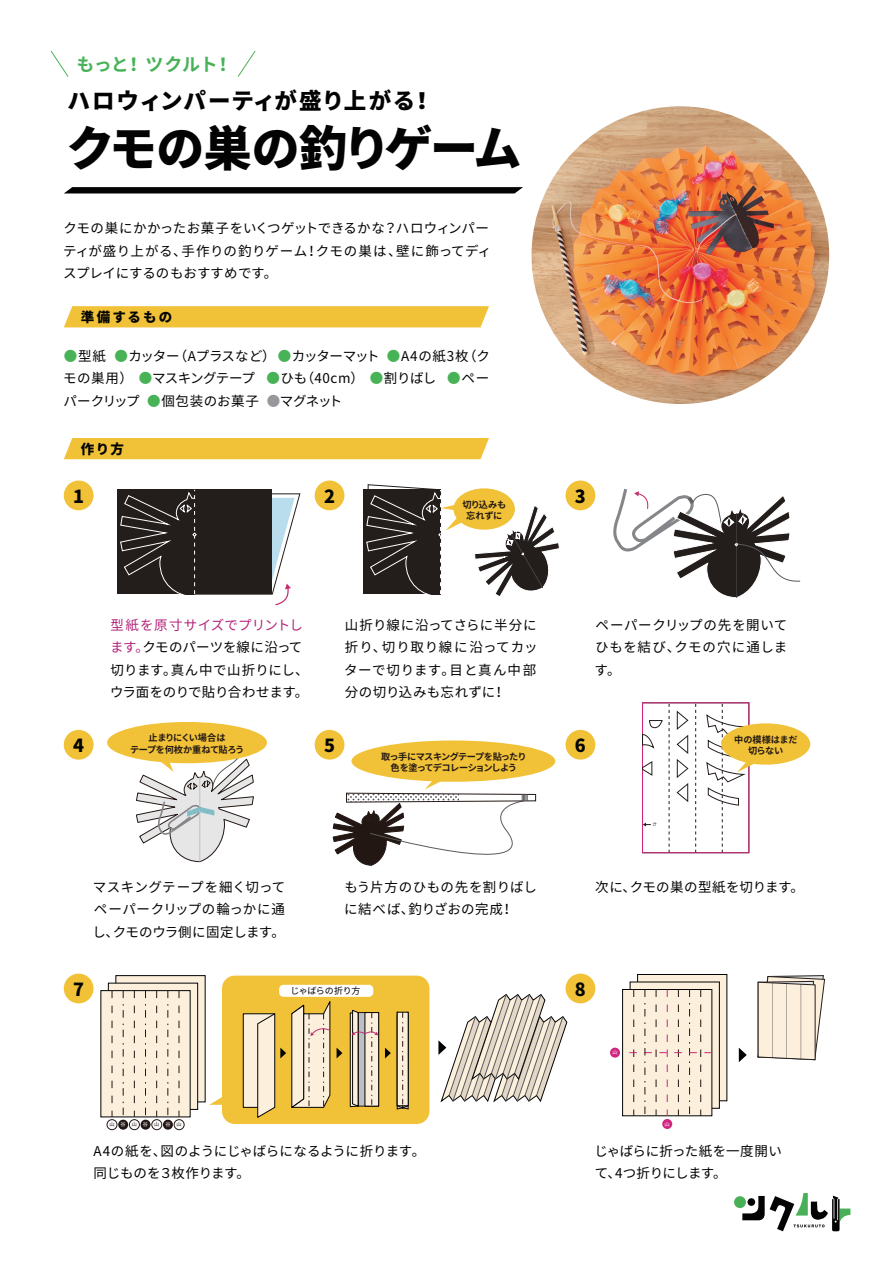
<style>
.page{position:relative;width:893px;height:1263px;background:#fff}
.page>*{position:absolute;margin:0;border:0;box-sizing:border-box;transform-origin:0 0}
.t1{font:900 48px "Noto Sans CJ Kjp";letter-spacing:-.05em;color:#030303}
.t2{font:900 22.5px "Noto Sans CJ Kjp";letter-spacing:.045em;color:#030303}
.t3{font:700 18px "Noto Sans CJ Kjp";letter-spacing:-.02em;color:#48b257}
.t4{font:900 18px "Noto Sans CJ Kjp";color:#030303}
.t5{font:13.5px/22.5px "Noto Sans CJ Kjp";letter-spacing:.015em;color:#030303;text-align:justify}
.t6{font:13.5px/22.5px "Noto Sans CJ Kjp";letter-spacing:-.015em;color:#030303}
.t7{font:900 13.5px "Noto Sans CJ Kjp";letter-spacing:.145em;color:#030303}
.t8{font:700 9.15px/11.6px "Noto Sans CJ Kjp";letter-spacing:-.085em;color:#221713;text-align:center}
.t9{font:700 9.15px/11.6px "Noto Sans CJ Kjp";letter-spacing:-.055em;color:#221713;text-align:center}
.t10{font:700 9.15px/11.6px "Noto Sans CJ Kjp";letter-spacing:-.025em;color:#221713;text-align:center}
.t11{font:700 9.15px/11.6px "Noto Sans CJ Kjp";letter-spacing:-.03em;color:#221713;text-align:center}
.t12{font:9px "Noto Sans CJ Kjp";letter-spacing:-.03em;color:#030303}
.t13{font:5.1px "Noto Sans CJ Kjp";letter-spacing:1.17em;color:#221713}
.t14{font:5.1px "Noto Sans CJ Kjp";color:#fff}
.t15{font:4.35px "Koz Go Pr 6 N";color:#231d1c}
.s1{color:#48b257}
.s2{color:#96989c}
.s3{color:#b4247b}
.s4{color:#fff}
</style>
<div class="page">
<img style="left:531px;top:106px;width:298px;height:298px;border-radius:149px">
<div style="left:64px;top:973px;width:30px;height:30px;background:#f1c237;border-radius:50%"></div>
<svg style="left:613px;top:489px;width:188px;height:109px"></svg>
<div style="left:222px;top:976px;width:207px;height:148px;background:#f1c237;border-radius:13px"></div>
<div style="left:115px;top:975px;width:91px;height:127px;background:linear-gradient(to right,#fcf0dd,#fcf0dd);border:1px solid #030303"></div>
<div style="left:108px;top:983px;width:90px;height:127px;background:#fcf0dd;border:1px solid #030303"></div>
<div style="left:64px;top:306px;width:425px;height:21px;background:#f1c237"></div>
<svg style="left:50px;top:50px;width:19px;height:27px"></svg>
<svg style="left:237px;top:50px;width:19px;height:27px"></svg>
<svg style="left:64px;top:187px;width:459px;height:6px;background:#0b0b0b"></svg>
<div style="left:64px;top:438px;width:425px;height:21px;background:#f1c237"></div>
<div style="left:64px;top:480px;width:30px;height:30px;background:#f1c237;border-radius:50%"></div>
<div style="left:64px;top:730px;width:30px;height:30px;background:#f1c237;border-radius:50%"></div>
<div style="left:566px;top:973px;width:29px;height:30px;background:#f1c237;border-radius:50%"></div>
<div style="left:315px;top:730px;width:29px;height:30px;background:#f1c237;border-radius:50%"></div>
<div style="left:566px;top:730px;width:29px;height:30px;background:#f1c237;border-radius:50%"></div>
<div style="left:566px;top:480px;width:29px;height:30px;background:#f1c237;border-radius:50%"></div>
<div style="left:315px;top:480px;width:29px;height:30px;background:#f1c237;border-radius:50%"></div>
<div style="left:117px;top:489px;width:78px;height:105px;background:#231d1c"></div>
<svg style="left:120px;top:490px;width:181px;height:116px"></svg>
<div style="left:363px;top:490px;width:77px;height:104px;background:#231d1c"></div>
<svg style="left:757px;top:975px;width:68px;height:85px;background:#e6dccd"></svg>
<svg style="left:474px;top:506px;width:86px;height:90px"></svg>
<hr style="left:736px;top:513px;width:1px;height:30px;background:#3d3a3a">
<hr style="left:736px;top:547px;width:1px;height:51px;background:#3d3a3a">
<svg style="left:366px;top:484px;width:95px;height:110px"></svg>
<div style="left:100px;top:990px;width:91px;height:127px;background:#fcf0dd"></div>
<svg style="left:145px;top:991px;width:1px;height:126px"></svg>
<div style="left:243px;top:1013px;width:32px;height:94px;background:#fcf0dd;border:1px solid #030303"></div>
<svg style="left:167px;top:991px;width:1px;height:126px"></svg>
<svg style="left:179px;top:991px;width:1px;height:126px"></svg>
<svg style="left:156px;top:991px;width:1px;height:126px"></svg>
<svg style="left:112px;top:991px;width:1px;height:126px"></svg>
<svg style="left:123px;top:991px;width:1px;height:126px"></svg>
<svg style="left:134px;top:991px;width:1px;height:126px"></svg>
<div style="left:107px;top:1119px;width:10px;height:11px;border:1px solid #221713;border-radius:50%"></div>
<div style="left:118px;top:1120px;width:10px;height:10px;background:#221713;border-radius:50%"></div>
<div style="left:129px;top:1119px;width:11px;height:11px;border:1px solid #221713;border-radius:50%"></div>
<div style="left:141px;top:1120px;width:10px;height:10px;background:#221713;border-radius:50%"></div>
<div style="left:152px;top:1119px;width:10px;height:11px;border:1px solid #221713;border-radius:50%"></div>
<div style="left:163px;top:1120px;width:10px;height:10px;background:#221713;border-radius:50%"></div>
<div style="left:174px;top:1119px;width:10px;height:11px;border:1px solid #221713;border-radius:50%"></div>
<div style="left:637px;top:974px;width:90px;height:127px;background:#fcf0dd;border:1px solid #030303"></div>
<div style="left:630px;top:981px;width:90px;height:128px;background:#fcf0dd;border:1px solid #030303"></div>
<svg style="left:623px;top:989px;width:89px;height:127px"></svg>
<div style="left:610px;top:1048px;width:10px;height:10px;background:#d1257f;border-radius:50%"></div>
<div style="left:662px;top:1119px;width:10px;height:10px;background:#d1257f;border-radius:50%"></div>
<div style="left:453px;top:488px;width:62px;height:42px;background:#f1c237;border-radius:50%"></div>
<svg style="left:333px;top:774px;width:204px;height:92px"></svg>
<div style="left:351px;top:740px;width:204px;height:42px;background:#f1c237;border-radius:50%"></div>
<svg style="left:695px;top:704px;width:1px;height:147px"></svg>
<svg style="left:669px;top:704px;width:1px;height:147px"></svg>
<div style="left:642px;top:702px;width:107px;height:151px;border:1px solid #d1257f"></div>
<svg style="left:676px;top:710px;width:13px;height:92px"></svg>
<svg style="left:649px;top:720px;width:14px;height:8px"></svg>
<svg style="left:642px;top:734px;width:12px;height:18px"></svg>
<svg style="left:642px;top:761px;width:11px;height:15px"></svg>
<svg style="left:643px;top:823px;width:8px;height:3px"></svg>
<hr style="left:786px;top:983px;width:1px;height:75px;background:#aaacaf">
<hr style="left:801px;top:984px;width:1px;height:75px;background:#aaacaf">
<hr style="left:772px;top:983px;width:1px;height:74px;background:#aaacaf">
<svg style="left:337px;top:1048px;width:5px;height:10px"></svg>
<svg style="left:739px;top:1048px;width:8px;height:14px"></svg>
<svg style="left:706px;top:703px;width:50px;height:150px"></svg>
<div style="left:721px;top:723px;width:89px;height:42px;background:#f1c237;border-radius:50%"></div>
<svg style="left:135px;top:754px;width:119px;height:109px"></svg>
<div style="left:107px;top:722px;width:160px;height:41px;background:#f1c237;border-radius:50%"></div>
<svg style="left:438px;top:994px;width:129px;height:108px"></svg>
<div style="left:365px;top:1012px;width:14px;height:94px;border:1px solid #030303"></div>
<svg style="left:385px;top:1011px;width:24px;height:98px"></svg>
<svg style="left:209px;top:1097px;width:13px;height:8px"></svg>
<div style="left:279px;top:985px;width:94px;height:12px;background:#fff;border-radius:4px"></div>
<svg style="left:350px;top:1009px;width:28px;height:98px;background:#c3b9ab"></svg>
<svg style="left:257px;top:1001px;width:74px;height:117px"></svg>
<div style="left:734px;top:1196px;width:12px;height:12px;background:#4ab057;border-radius:50%"></div>
<svg style="left:742px;top:1193px;width:108px;height:38px"></svg>
<h3 class="t3" style="left:77px;top:54px;width:157px">もっと！ ツクルト！</h3>
<h2 class="t2" style="left:67px;top:88px;width:367px">ハロウィンパーティが盛り上がる！</h2>
<h1 class="t1" style="left:67px;top:121px;width:456px">クモの巣の釣りゲーム</h1>
<p class="t5" style="left:63px;top:217px;width:430px;text-align:left">クモの巣にかかったお菓子をいくつゲットできるかな？ハロウィンパーティが盛り上がる、手作りの釣りゲーム！クモの巣は、壁に飾ってディスプレイにするのもおすすめです。</p>
<p class="t7" style="left:81px;top:310px;width:93px">準備するもの</p>
<p class="t5" style="left:63px;top:345px;width:428px"><span class="s1">●</span>型紙 <span class="s1">●</span>カッター（Aプラスなど） <span class="s1">●</span>カッターマット <span class="s1">●</span>A4の紙3枚（クモの巣用） <span class="s1">●</span>マスキングテープ <span class="s1">●</span>ひも（40cm） <span class="s1">●</span>割りばし <span class="s1">●</span>ペーパークリップ <span class="s1">●</span>個包装のお菓子 <span class="s2">●</span>マグネット</p>
<p class="t7" style="left:81px;top:442px;width:45px">作り方</p>
<h3 class="t4" style="left:73px;top:486px;width:12px">1</h3>
<h3 class="t4" style="left:324px;top:486px;width:12px">2</h3>
<h3 class="t4" style="left:575px;top:486px;width:12px">3</h3>
<p class="t11" style="left:462px;top:499px;width:45px">切り込みも忘れずに</p>
<h3 class="t4" style="left:73px;top:735px;width:12px">4</h3>
<p class="t5" style="left:110px;top:614px;width:200px;text-align:left"><span class="s3">型紙を原寸サイズでプリントします。</span>クモのパーツを線に沿って切ります。真ん中で山折りにし、ウラ面をのりで貼り合わせます。</p>
<p class="t5" style="left:344px;top:614px;width:195px">山折り線に沿ってさらに半分に折り、切り取り線に沿ってカッターで切ります。目と真ん中部分の切り込みも忘れずに！</p>
<p class="t5" style="left:595px;top:614px;width:194px">ペーパークリップの先を開いてひもを結び、クモの穴に通します。</p>
<p class="t9" style="left:130px;top:732px;width:116px">止まりにくい場合は<br>テープを何枚か重ねて貼ろう</p>
<h3 class="t4" style="left:324px;top:735px;width:12px">5</h3>
<h3 class="t4" style="left:575px;top:735px;width:12px">6</h3>
<p class="t8" style="left:381px;top:751px;width:147px">取っ手にマスキングテープを貼ったり色を塗ってデコレーションしよう</p>
<p class="t10" style="left:734px;top:734px;width:65px">中の模様はまだ切らない</p>
<p class="t15" style="left:657px;top:822px;width:6px;rotate:90deg">わ</p>
<p class="t5" style="left:92px;top:876px;width:194px">マスキングテープを細く切ってペーパークリップの輪っかに通し、クモのウラ側に固定します。</p>
<p class="t5" style="left:344px;top:876px;width:194px">もう片方のひもの先を割りばしに結べば、釣りざおの完成！</p>
<h3 class="t4" style="left:73px;top:979px;width:12px">7</h3>
<p class="t12" style="left:290px;top:986px;width:71px">じゃばらの折り方</p>
<p class="t5" style="left:595px;top:876px;width:210px">次に、クモの巣の型紙を切ります。</p>
<h3 class="t4" style="left:575px;top:979px;width:12px">8</h3>
<p class="t14" style="left:612px;top:1050px;width:7px">山</p>
<p class="t13" style="left:109px;top:1122px;width:74px">山<span class="s4">谷</span>山<span class="s4">谷</span>山<span class="s4">谷</span>山</p>
<p class="t6" style="left:94px;top:1140px;width:333px">A4の紙を、図のようにじゃばらになるように折ります。同じものを３枚作ります。</p>
<p class="t14" style="left:665px;top:1121px;width:7px">山</p>
<p class="t6" style="left:594px;top:1140px;width:189px">じゃばらに折った紙を一度開いて、4つ折りにします。</p>
</div>
